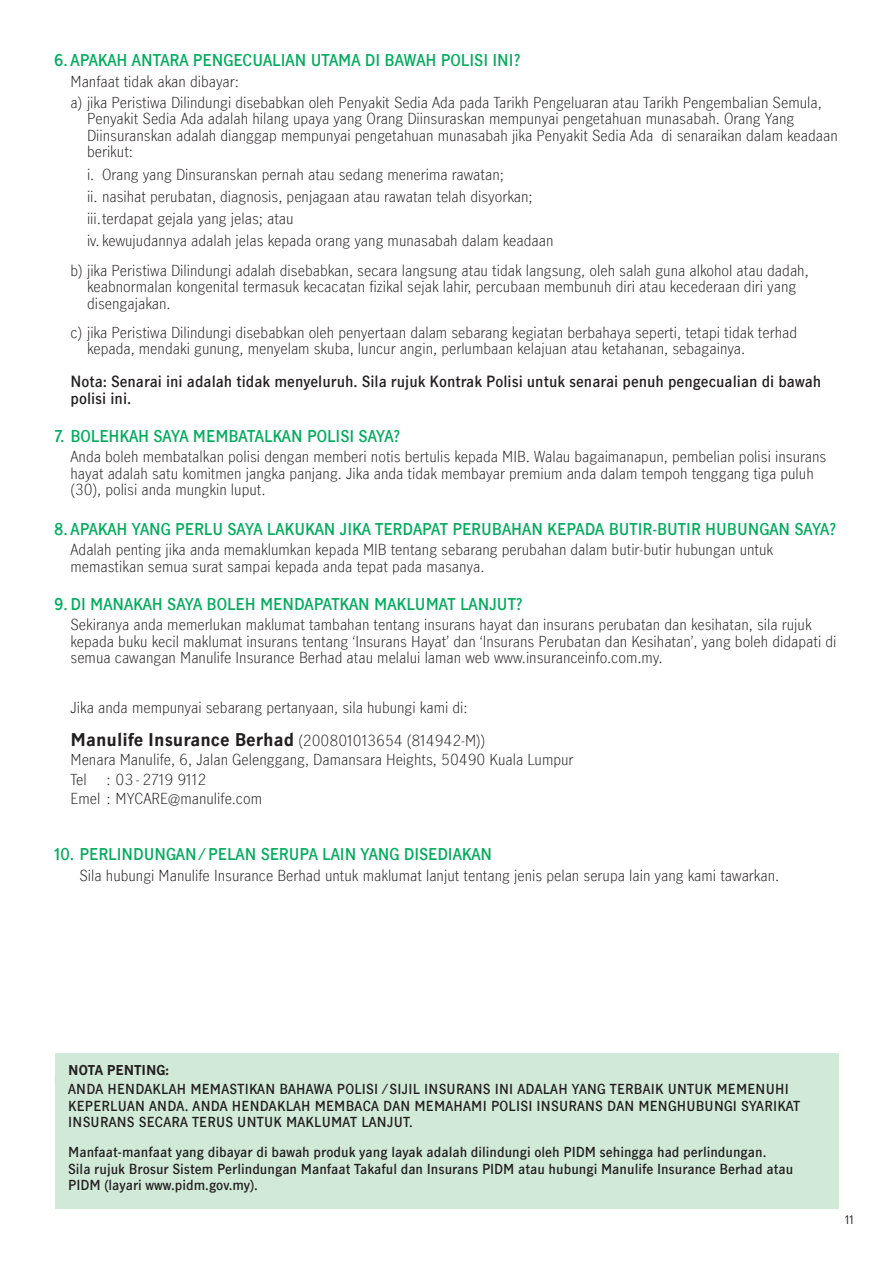
<style>
.page{position:relative;width:893px;height:1263px;background:#fff}
.page>*{position:absolute;margin:0;border:0;box-sizing:border-box;transform-origin:0 0}
.t1{font:600 15px "Manulife JH Sans";color:#00ac5c}
.t2{font:300 14.25px/16.5px "Manulife JH Sans";color:#231f20}
.t3{font:600 14.25px/16.5px "Manulife JH Sans";color:#231f20}
.t4{font:600 12.75px/16.5px "Manulife JH Sans";color:#231f20}
.t5{font:600 12.75px/16.5px "Manulife JH Sans";letter-spacing:.02em;color:#231f20}
.t6{font:300 12.75px "Manulife JH Sans";color:#231f20}
.t7{font:700 12.75px "Manulife JH Sans";color:#231f20}
.t8{font:11.25px "Manulife JH Sans";color:#231f20}
.s1{font-weight:700;font-size:16.5px}
</style>
<div class="page">
<div style="left:55px;top:1053px;width:783px;height:156px;background:#d1ead8"></div>
<p class="t1" style="left:54px;top:50px;width:468px">6. APAKAH ANTARA PENGECUALIAN UTAMA DI BAWAH POLISI INI?</p>
<p class="t2" style="left:71px;top:71px;width:753px;line-height:20.7px">Manfaat tidak akan dibayar:<br>a) jika Peristiwa Dilindungi disebabkan oleh Penyakit Sedia Ada pada Tarikh Pengeluaran atau Tarikh Pengembalian Semula,</p>
<p class="t2" style="left:87px;top:110px;width:752px">Penyakit Sedia Ada adalah hilang upaya yang Orang Diinsuraskan mempunyai pengetahuan munasabah. Orang Yang<br>Diinsuranskan adalah dianggap mempunyai pengetahuan munasabah jika Penyakit Sedia Ada di senaraikan dalam keadaan berikut:</p>
<p class="t2" style="left:87px;top:162px;width:468px;line-height:22.2px">i. Orang yang Dinsuranskan pernah atau sedang menerima rawatan;<br>ii. nasihat perubatan, diagnosis, penjagaan atau rawatan telah disyorkan; iii.terdapat gejala yang jelas; atau<br>iv. kewujudannya adalah jelas kepada orang yang munasabah dalam keadaan</p>
<p class="t2" style="left:87px;top:261px;width:723px;text-indent:-17px">b) jika Peristiwa Dilindungi adalah disebabkan, secara langsung atau tidak langsung, oleh salah guna alkohol atau dadah, keabnormalan kongenital termasuk kecacatan fizikal sejak lahir, percubaan membunuh diri atau kecederaan diri yang disengajakan.</p>
<p class="t2" style="left:87px;top:324px;width:712px;text-indent:-17px">c) jika Peristiwa Dilindungi disebabkan oleh penyertaan dalam sebarang kegiatan berbahaya seperti, tetapi tidak terhad kepada, mendaki gunung, menyelam skuba, luncur angin, perlumbaan kelajuan atau ketahanan, sebagainya.</p>
<p class="t3" style="left:71px;top:373px;width:752px">Nota: Senarai ini adalah tidak menyeluruh. Sila rujuk Kontrak Polisi untuk senarai penuh pengecualian di bawah polisi ini.</p>
<p class="t1" style="left:54px;top:425px;width:348px">7. BOLEHKAH SAYA MEMBATALKAN POLISI SAYA?</p>
<p class="t2" style="left:71px;top:448px;width:757px">Anda boleh membatalkan polisi dengan memberi notis bertulis kepada MIB. Walau bagaimanapun, pembelian polisi insurans hayat adalah satu komitmen jangka panjang. Jika anda tidak membayar premium anda dalam tempoh tenggang tiga puluh (30), polisi anda mungkin luput.</p>
<p class="t1" style="left:54px;top:518px;width:784px">8. APAKAH YANG PERLU SAYA LAKUKAN JIKA TERDAPAT PERUBAHAN KEPADA BUTIR-BUTIR HUBUNGAN SAYA?</p>
<p class="t2" style="left:71px;top:541px;width:704px">Adalah penting jika anda memaklumkan kepada MIB tentang sebarang perubahan dalam butir-butir hubungan untuk memastikan semua surat sampai kepada anda tepat pada masanya.</p>
<p class="t1" style="left:54px;top:593px;width:470px">9. DI MANAKAH SAYA BOLEH MENDAPATKAN MAKLUMAT LANJUT?</p>
<p class="t2" style="left:71px;top:616px;width:767px">Sekiranya anda memerlukan maklumat tambahan tentang insurans hayat dan insurans perubatan dan kesihatan, sila rujuk kepada buku kecil maklumat insurans tentang ‘Insurans Hayat’ dan ‘Insurans Perubatan dan Kesihatan’, yang boleh didapati di semua cawangan Manulife Insurance Berhad atau melalui laman web www.insuranceinfo.com.my.</p>
<p class="t2" style="left:71px;top:699px;width:399px">Jika anda mempunyai sebarang pertanyaan, sila hubungi kami di:</p>
<p class="t2" style="left:70px;top:730px;width:504px;line-height:19.5px"><span class="s1">Manulife Insurance Berhad</span> (200801013654 (814942-M))<br>Menara Manulife, 6, Jalan Gelenggang, Damansara Heights, 50490 Kuala Lumpur<br>Tel</p>
<p class="t2" style="left:71px;top:769px;width:193px;line-height:19.5px;text-indent:36px">: 03 - 2719 9112<br>Emel : MYCARE@manulife.com</p>
<p class="t1" style="left:54px;top:844px;width:440px">10. PERLINDUNGAN / PELAN SERUPA LAIN YANG DISEDIAKAN</p>
<p class="t2" style="left:79px;top:867px;width:701px">Sila hubungi Manulife Insurance Berhad untuk maklumat lanjut tentang jenis pelan serupa lain yang kami tawarkan.</p>
<p class="t7" style="left:68px;top:1061px;width:103px">NOTA PENTING:</p>
<p class="t5" style="left:68px;top:1081px;width:733px">ANDA HENDAKLAH MEMASTIKAN BAHAWA POLISI / SIJIL INSURANS INI ADALAH YANG TERBAIK UNTUK MEMENUHI<br>KEPERLUAN ANDA. ANDA HENDAKLAH MEMBACA DAN MEMAHAMI POLISI INSURANS DAN MENGHUBUNGI SYARIKAT<br>INSURANS SECARA TERUS UNTUK MAKLUMAT LANJUT.</p>
<p class="t4" style="left:68px;top:1144px;width:727px">Manfaat-manfaat yang dibayar di bawah produk yang layak adalah dilindungi oleh PIDM sehingga had perlindungan.<br>Sila rujuk Brosur Sistem Perlindungan Manfaat Takaful dan Insurans PIDM atau hubungi Manulife Insurance Berhad atau<br>PIDM (layari www.pidm.gov.my).</p>
<p class="t6" style="left:54px;top:1071px;width:453px">Maklumat yang disediakan dalam lembaran pendedahan ini sah pada 19/02/2019.</p>
<p class="t8" style="left:845px;top:1212px;width:10px">11</p>
</div>
